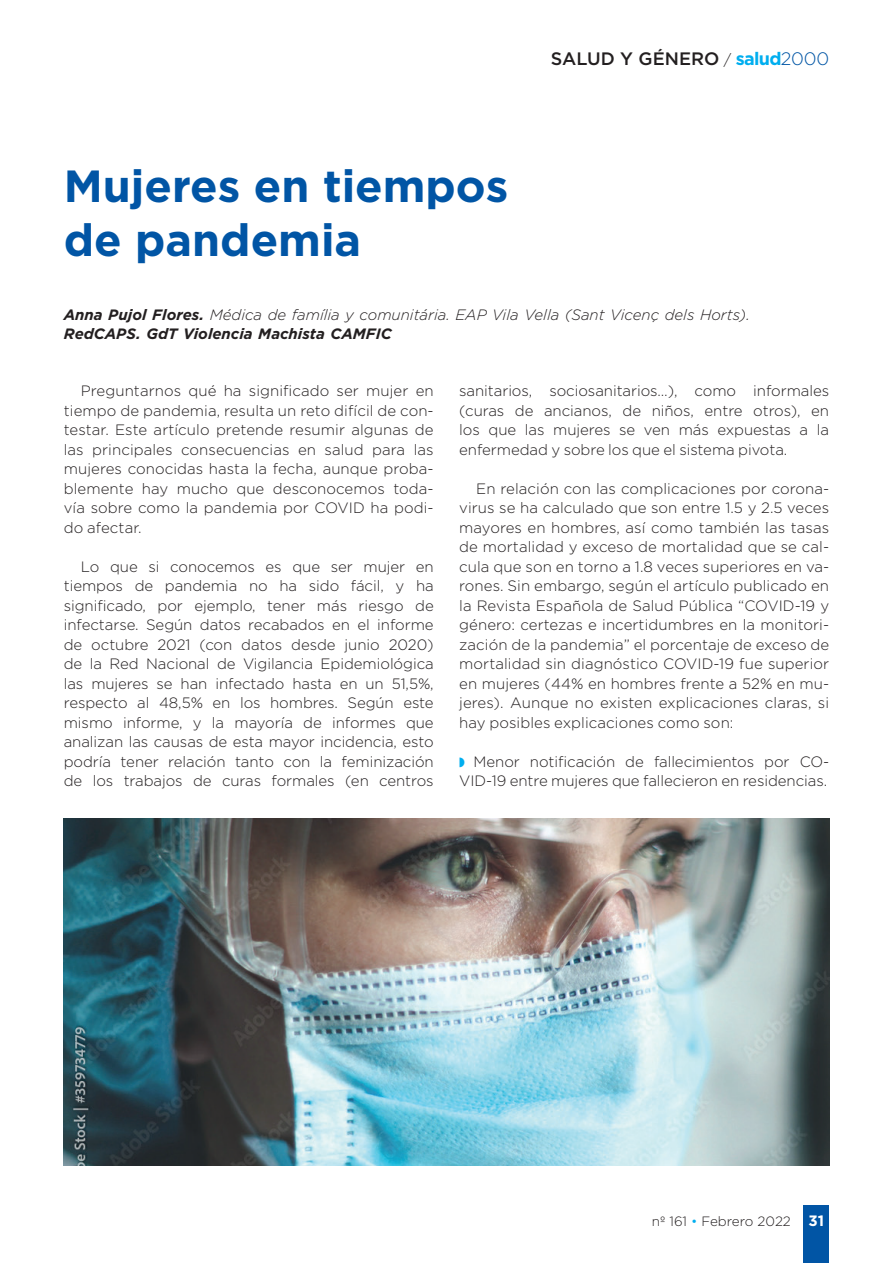
<style>
.page{position:relative;width:893px;height:1263px;background:#fff}
.page>*{position:absolute;margin:0;border:0;box-sizing:border-box;transform-origin:0 0}
.t1{font:700 45px/54px "Gotham";color:#0155a5}
.t2{font:500 18px "Gotham";color:#231f20}
.t3{font:300 15px/19.5px "Gotham";letter-spacing:-.005em;color:#231f20;text-align:justify}
.t4{font:italic 300 15px/19.5px "Gotham";color:#231f20}
.t5{font:300 13.5px "Gotham";color:#231f20}
.s1{font-weight:300;font-size:15px}
.s2{font-weight:700;color:#00aeef}
.s3{font-weight:300;color:#0155a5}
.s4{font-weight:700}
.s5{color:#00aeef}
.s6{font-weight:700;font-size:15px;color:#fff}
</style>
<div class="page">
<div style="left:804px;top:1205px;width:25px;height:58px;background:#0155a5"></div>
<img style="left:64px;top:819px;width:765px;height:346px">
<h1 class="t1" style="left:64px;top:159px;width:446px">Mujeres en tiempos de pandemia</h1>
<p class="t2" style="left:551px;top:47px;width:280px">SALUD Y GÉNERO <span class="s1">/</span> <span class="s2">salud</span><span class="s3">2000</span></p>
<p class="t4" style="left:64px;top:304px;width:688px"><span class="s4">Anna Pujol Flores.</span> Médica de família y comunitária. EAP Vila Vella (Sant Vicenç dels Horts).<br><span class="s4">RedCAPS. GdT Violencia Machista CAMFIC</span></p>
<p class="t3" style="left:64px;top:381px;width:371px;text-indent:17px">Preguntarnos qué ha significado ser mujer en tiempo de pandemia, resulta un reto difícil de con&shy;testar. Este artículo pretende resumir algunas de las principales consecuencias en salud para las mujeres conocidas hasta la fecha, aunque proba&shy;blemente hay mucho que desconocemos toda&shy;vía sobre como la pandemia por COVID ha podi&shy;do afectar.</p>
<p class="t3" style="left:64px;top:556px;width:371px;text-indent:17px">Lo que si conocemos es que ser mujer en tiempos de pandemia no ha sido fácil, y ha significado, por ejemplo, tener más riesgo de infectarse. Según datos recabados en el informe de octubre 2021 (con datos desde junio 2020) de la Red Nacional de Vigilancia Epidemiológica las mujeres se han infectado hasta en un 51,5%, respecto al 48,5% en los hombres. Según este mismo informe, y la mayoría de informes que analizan las causas de esta mayor incidencia, esto podría tener relación tanto con la feminización de los trabajos de curas formales (en centros</p>
<p class="t3" style="left:459px;top:381px;width:371px">sanitarios, sociosanitarios…), como informales (curas de ancianos, de niños, entre otros), en los que las mujeres se ven más expuestas a la enfermedad y sobre los que el sistema pivota.</p>
<p class="t3" style="left:459px;top:478px;width:371px;text-indent:17px">En relación con las complicaciones por corona&shy;virus se ha calculado que son entre 1.5 y 2.5 veces mayores en hombres, así como también las tasas de mortalidad y exceso de mortalidad que se cal&shy;cula que son en torno a 1.8 veces superiores en va&shy;rones. Sin embargo, según el artículo publicado en la Revista Española de Salud Pública “COVID-19 y género: certezas e incertidumbres en la monitori&shy;zación de la pandemia” el porcentaje de exceso de mortalidad sin diagnóstico COVID-19 fue superior en mujeres (44% en hombres frente a 52% en mu&shy;jeres). Aunque no existen explicaciones claras, si hay posibles explicaciones como son:</p>
<p class="t3" style="left:459px;top:751px;width:371px"><span class="s5">◗</span> Menor notificación de fallecimientos por CO-<br>VID-19 entre mujeres que fallecieron en residencias.</p>
<p class="t5" style="left:652px;top:1212px;width:174px">nº 161 <span class="s5">•</span> Febrero 2022 <span class="s6">31</span></p>
</div>
